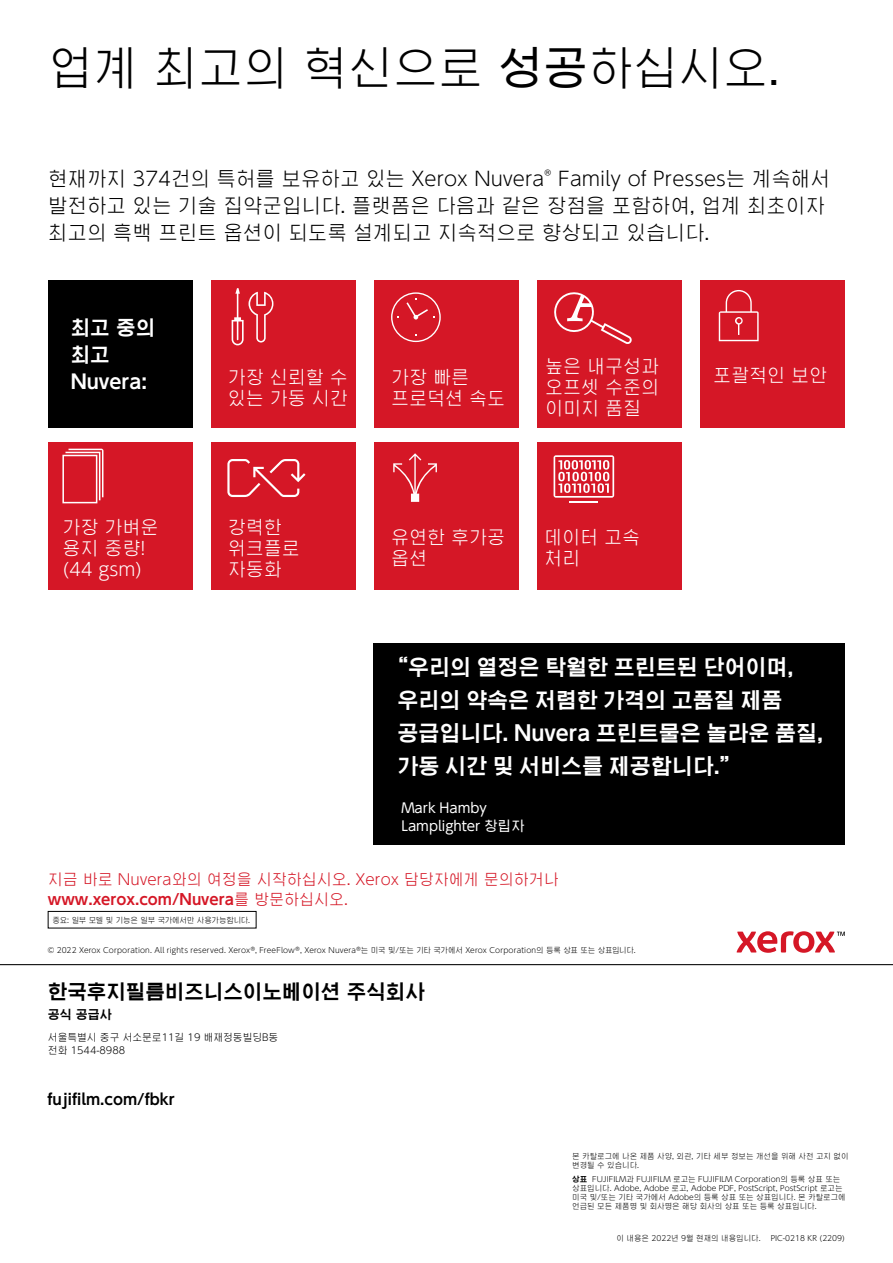
<style>
.page{position:relative;width:893px;height:1263px;background:#fff}
.page>*{position:absolute;margin:0;border:0;box-sizing:border-box;transform-origin:0 0}
.t1{font:700 67.8px "Book Antiqua";color:#fff}
.t2{font:300 45px "UD Shin Go Hang Koc";color:#000}
.t3{font:21px/33px "UD Shin Go Hang Koc De B";color:#fff}
.t4{font:300 19.5px/27px "UD Shin Go Hang Koc";color:#000}
.t5{font:19.5px "UD Shin Go Hang Koc De B";color:#000}
.t6{font:19.5px/27px "UD Shin Go Hang Koc De B";color:#fff}
.t7{font:300 18px/21px "UD Shin Go Hang Koc";color:#fff}
.t8{font:300 15px "UD Shin Go Hang Koc";color:#d51726}
.t9{font:15px "UD Shin Go Hang Koc De B";color:#d51726}
.t10{font:15px "UD Shin Go Hang Koc De B";color:#000}
.t11{font:13.5px/18px "UD Shin Go Hang Koc";color:#fff}
.t12{font:12px "UD Shin Go Hang Koc De B";color:#000}
.t13{font:300 9.75px/12.8px "UD Shin Go Hang Koc";color:#000}
.t14{font:300 7.5px/9px "UD Shin Go Hang Koc";color:#000}
.t15{font:300 7.5px "UD Shin Go Hang Koc";letter-spacing:-.035em;color:#000}
.s1{font-weight:400}
.s2{font-family:"UD Shin Go Hang Koc";font-weight:300}
.s3{font-family:"Clarimo UDPE"}
.s4{font-family:"UD Shin Go Hang Koc De B";font-weight:400}
</style>
<div class="page">
<div style="left:373px;top:644px;width:472px;height:201px;background:#000"></div>
<div style="left:48px;top:280px;width:144px;height:148px;background:#000"></div>
<div style="left:211px;top:280px;width:145px;height:148px;background:#d51726"></div>
<svg style="left:232px;top:288px;width:41px;height:57px"></svg>
<div style="left:374px;top:280px;width:145px;height:148px;background:#d51726"></div>
<svg style="left:391px;top:292px;width:50px;height:50px"></svg>
<div style="left:537px;top:280px;width:145px;height:148px;background:#d51726"></div>
<svg style="left:554px;top:292px;width:78px;height:52px"></svg>
<div style="left:48px;top:442px;width:144px;height:147px;background:#d51726"></div>
<svg style="left:62px;top:449px;width:41px;height:54px"></svg>
<div style="left:211px;top:442px;width:145px;height:147px;background:#d51726"></div>
<svg style="left:227px;top:459px;width:78px;height:38px"></svg>
<div style="left:374px;top:442px;width:145px;height:147px;background:#d51726"></div>
<svg style="left:393px;top:453px;width:44px;height:49px"></svg>
<div style="left:537px;top:442px;width:145px;height:147px;background:#d51726"></div>
<svg style="left:554px;top:455px;width:60px;height:43px"></svg>
<hr style="left:570px;top:501px;width:28px;height:2px;background:#fff">
<div style="left:700px;top:280px;width:145px;height:148px;background:#d51726"></div>
<svg style="left:719px;top:290px;width:40px;height:51px"></svg>
<hr style="left:0;top:964px;width:893px;height:1px;background:#000">
<svg style="left:736px;top:931px;width:109px;height:22px"></svg>
<div style="left:48px;top:911px;width:208px;height:17px;border:1px solid #000"></div>
<h2 class="t2" style="left:48px;top:37px;width:733px">업계 최고의 혁신으로 <span class="s1">성공</span>하십시오.</h2>
<h3 class="t4" style="left:48px;top:165px;width:783px">현재까지 374건의 특허를 보유하고 있는 Xerox Nuvera<sup>®</sup> Family of Presses는 계속해서 발전하고 있는 기술 집약군입니다. 플랫폼은 다음과 같은 장점을 포함하여, 업계 최초이자 최고의 흑백 프린트 옵션이 되도록 설계되고 지속적으로 향상되고 있습니다.</h3>
<h3 class="t6" style="left:71px;top:314px;width:86px">최고 중의 최고<br>Nuvera:</h3>
<h1 class="t1" style="left:565px;top:252px;width:54px">A</h1>
<h3 class="t7" style="left:228px;top:366px;width:121px">가장 신뢰할 수 있는 가동 시간</h3>
<h3 class="t7" style="left:391px;top:366px;width:115px">가장 빠른 프로덕션 속도</h3>
<h3 class="t7" style="left:545px;top:355px;width:115px;text-align:justify">높은 내구성과 오프셋 수준의 이미지 품질</h3>
<h3 class="t7" style="left:62px;top:516px;width:97px">가장 가벼운 용지 중량! (44 gsm)</h3>
<h3 class="t7" style="left:228px;top:516px;width:73px">강력한 워크플로 자동화</h3>
<h3 class="t7" style="left:391px;top:527px;width:115px">유연한 후가공 옵션</h3>
<h3 class="t7" style="left:544px;top:527px;width:97px">데이터 고속 처리</h3>
<h3 class="t7" style="left:713px;top:365px;width:115px">포괄적인 보안</h3>
<h3 class="t3" style="left:397px;top:650px;width:427px;text-indent:-10px">“우리의 열정은 탁월한 프린트된 단어이며, 우리의 약속은 저렴한 가격의 고품질 제품 공급입니다. Nuvera 프린트물은 놀라운 품질, 가동 시간 및 서비스를 제공합니다.”</h3>
<h3 class="t11" style="left:401px;top:799px;width:125px">Mark Hamby<br>Lamplighter 창립자</h3>
<h3 class="t8" style="left:48px;top:869px;width:512px">지금 바로 Nuvera와의 여정을 시작하십시오. Xerox 담당자에게 문의하거나</h3>
<h3 class="t9" style="left:48px;top:888px;width:301px">www.xerox.com/Nuvera<span class="s2">를 방문하십시오.</span></h3>
<p class="t15" style="left:53px;top:915px;width:199px">중요: 일부 모델 및 기능은 일부 국가에서만 사용가능합니다.</p>
<p class="t14" style="left:48px;top:945px;width:589px">© 2022 Xerox Corporation. All rights reserved. Xerox<span class="s3">®</span>, FreeFlow<span class="s3">®</span>, Xerox Nuvera<span class="s3">®</span>는 미국 및/또는 기타 국가에서 Xerox Corporation의 등록 상표 또는 상표입니다.</p>
<h3 class="t5" style="left:48px;top:978px;width:378px">한국후지필름비즈니스이노베이션 주식회사</h3>
<h3 class="t12" style="left:48px;top:1006px;width:65px">공식 공급사</h3>
<h3 class="t13" style="left:48px;top:1031px;width:232px">서울특별시 중구 서소문로11길 19 배재정동빌딩B동 전화 1544-8988</h3>
<h3 class="t10" style="left:48px;top:1088px;width:129px">fujifilm.com/fbkr</h3>
<p class="t14" style="left:572px;top:1152px;width:278px">본 카탈로그에 나온 제품 사양, 외관, 기타 세부 정보는 개선을 위해 사전 고지 없이 변경될 수 있습니다.</p>
<p class="t14" style="left:572px;top:1174px;width:275px"><span class="s4">상표</span> FUJIFILM과 FUJIFILM 로고는 FUJIFILM Corporation의 등록 상표 또는 상표입니다. Adobe, Adobe 로고, Adobe PDF, PostScript, PostScript 로고는 미국 및/또는 기타 국가에서 Adobe의 등록 상표 또는 상표입니다. 본 카탈로그에 언급된 모든 제품명 및 회사명은 해당 회사의 상표 또는 등록 상표입니다.</p>
<p class="t14" style="left:616px;top:1233px;width:146px">이 내용은 2022년 9월 현재의 내용입니다.</p>
<p class="t14" style="left:771px;top:1233px;width:76px">PIC-0218 KR (2209)</p>
</div>
